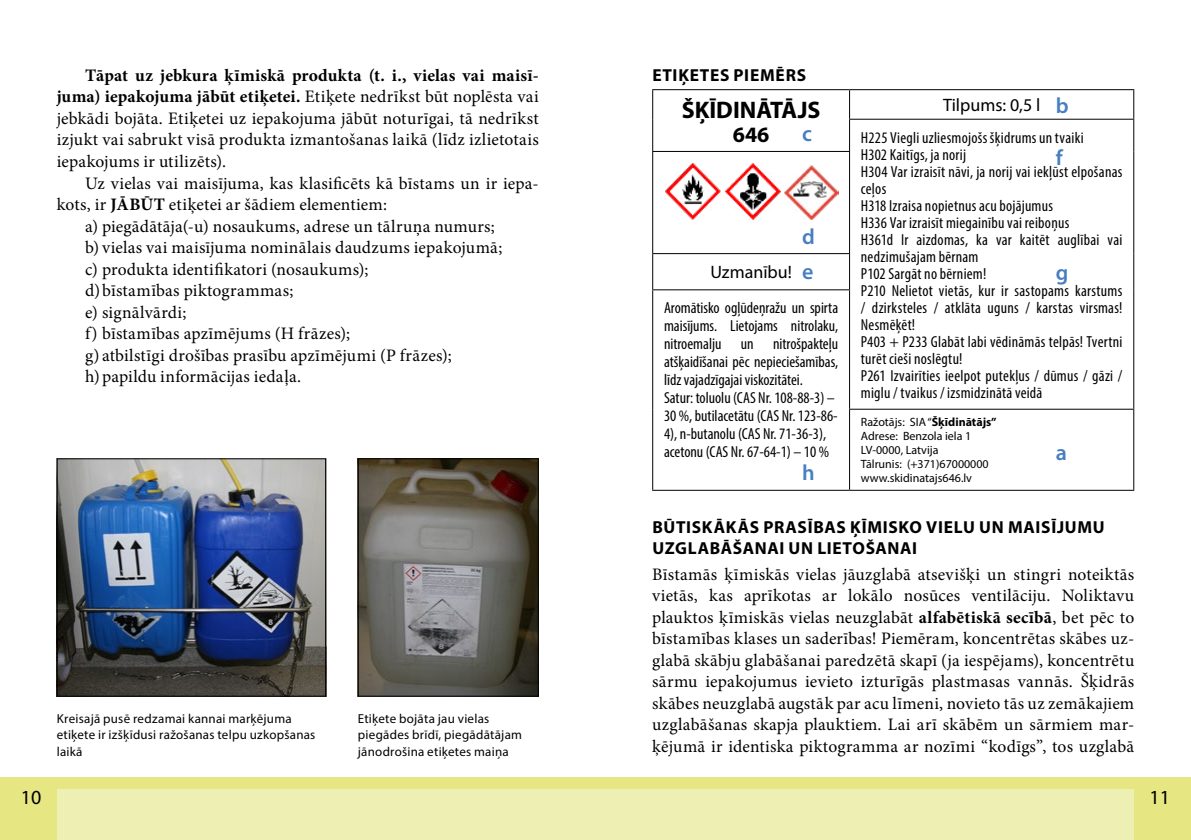
<style>
.page{position:relative;width:1191px;height:840px;background:#fff}
.page>*{position:absolute;margin:0;border:0;box-sizing:border-box;transform-origin:0 0}
.t1{font:700 24px "Myriad Pro";color:#000}
.t2{font:600 22px/35.2px "Myriad Pro";color:#477ec0}
.t3{font:700 22px "Myriad Pro";color:#000}
.t4{font:20px "Myriad Pro";color:#000}
.t5{font:18px "Myriad Pro";color:#000}
.t6{font:17.6px/21.6px "Minion Pro";letter-spacing:.015em;color:#000;text-align:justify}
.t7{font:700 17.4px/21.6px "Myriad Pro";letter-spacing:.04em;color:#000}
.t8{font:condensed 16px/17px "Myriad Pro";letter-spacing:.015em;color:#000}
.t9{font:13px/16px "Myriad Pro";letter-spacing:.02em;color:#000}
.t10{font:12px/14px "Myriad Pro";color:#000}
.s1{font-weight:700}
</style>
<div class="page">
<div style="left:0;top:777px;width:595px;height:62px;background:#e6e783"></div>
<div style="left:57px;top:788px;width:538px;height:51px;background:#eeefb2"></div>
<div style="left:595px;top:777px;width:596px;height:62px;background:#e6e783"></div>
<div style="left:595px;top:788px;width:539px;height:51px;background:#eeefb2"></div>
<hr style="left:652px;top:89px;width:197px;height:1px;background:#000">
<svg style="left:652px;top:90px;width:1px;height:29px"></svg>
<hr style="left:652px;top:119px;width:1px;height:32px;background:#000">
<hr style="left:849px;top:89px;width:285px;height:1px;background:#000">
<svg style="left:849px;top:90px;width:1px;height:29px"></svg>
<svg style="left:1133px;top:90px;width:1px;height:29px"></svg>
<hr style="left:849px;top:119px;width:285px;height:1px;background:#000">
<hr style="left:849px;top:120px;width:1px;height:31px;background:#000">
<hr style="left:1133px;top:120px;width:1px;height:31px;background:#000">
<hr style="left:1133px;top:151px;width:1px;height:102px;background:#000">
<hr style="left:1133px;top:253px;width:1px;height:37px;background:#000">
<hr style="left:1133px;top:290px;width:1px;height:118px;background:#000">
<hr style="left:652px;top:151px;width:198px;height:1px;background:#000">
<hr style="left:652px;top:152px;width:1px;height:101px;background:#000">
<hr style="left:849px;top:152px;width:1px;height:101px;background:#000">
<hr style="left:652px;top:253px;width:198px;height:1px;background:#000">
<hr style="left:652px;top:254px;width:1px;height:35px;background:#000">
<hr style="left:849px;top:254px;width:1px;height:35px;background:#000">
<hr style="left:652px;top:289px;width:198px;height:1px;background:#000">
<hr style="left:652px;top:290px;width:1px;height:119px;background:#000">
<hr style="left:849px;top:290px;width:1px;height:118px;background:#000">
<hr style="left:652px;top:409px;width:1px;height:80px;background:#000">
<hr style="left:652px;top:489px;width:197px;height:1px;background:#000">
<hr style="left:849px;top:408px;width:285px;height:1px;background:#000">
<hr style="left:849px;top:409px;width:1px;height:80px;background:#000">
<hr style="left:1133px;top:409px;width:1px;height:80px;background:#000">
<hr style="left:849px;top:489px;width:285px;height:1px;background:#000">
<img style="left:665px;top:163px;width:55px;height:56px">
<img style="left:725px;top:163px;width:56px;height:56px">
<img style="left:784px;top:165px;width:54px;height:54px">
<img style="left:59px;top:460px;width:265px;height:234px">
<div style="left:57px;top:458px;width:269px;height:238px;border:1px solid #000"></div>
<img style="left:360px;top:460px;width:177px;height:234px">
<div style="left:358px;top:458px;width:181px;height:238px;border:1px solid #000"></div>
<p class="t6" style="left:57px;top:64px;width:483px;text-indent:28px"><span class="s1">Tāpat uz jebkura ķīmiskā produkta (t. i., vielas vai maisī&shy;juma) iepakojuma jābūt etiķetei.</span> Etiķete nedrīkst būt noplēsta vai jebkādi bojāta. Etiķetei uz iepakojuma jābūt noturīgai, tā nedrīkst izjukt vai sabrukt visā produkta izmantošanas laikā (līdz izlietotais iepakojums ir utilizēts).</p>
<p class="t6" style="left:85px;top:172px;width:455px">Uz vielas vai maisījuma, kas klasificēts kā bīstams un ir iepa-</p>
<p class="t6" style="left:57px;top:193px;width:332px">kots, ir <span class="s1">JĀBŪT</span> etiķetei ar šādiem elementiem:</p>
<p class="t6" style="left:85px;top:215px;width:411px">a) piegādātāja(-u) nosaukums, adrese un tālruņa numurs;</p>
<p class="t6" style="left:85px;top:236px;width:419px">b) vielas vai maisījuma nominālais daudzums iepakojumā;</p>
<p class="t6" style="left:85px;top:258px;width:285px">c) produkta identifikatori (nosaukums);</p>
<p class="t6" style="left:85px;top:279px;width:210px">d)bīstamības piktogrammas;</p>
<p class="t6" style="left:85px;top:301px;width:103px">e) signālvārdi;</p>
<p class="t6" style="left:85px;top:323px;width:266px">f) bīstamības apzīmējums (H frāzes);</p>
<p class="t6" style="left:85px;top:344px;width:368px">g) atbilstīgi drošības prasību apzīmējumi (P frāzes);</p>
<p class="t6" style="left:85px;top:366px;width:217px">h)papildu informācijas iedaļa.</p>
<p class="t9" style="left:57px;top:710px;width:260px">Kreisajā pusē redzamai kannai marķējuma etiķete ir izšķīdusi ražošanas telpu uzkopšanas laikā</p>
<p class="t9" style="left:358px;top:710px;width:166px">Etiķete bojāta jau vielas piegādes brīdī, piegādātājam jānodrošina etiķetes maiņa</p>
<p class="t7" style="left:652px;top:64px;width:155px">ETIĶETES PIEMĒRS</p>
<h1 class="t1" style="left:681px;top:94px;width:140px">ŠĶĪDINĀTĀJS</h1>
<p class="t3" style="left:733px;top:120px;width:38px">646</p>
<p class="t2" style="left:1055px;top:87px;width:14px">b</p>
<p class="t5" style="left:943px;top:94px;width:99px">Tilpums: 0,5 l</p>
<p class="t8" style="left:861px;top:128px;width:263px">H225 Viegli uzliesmojošs šķidrums un tvaiki<br>H302 Kaitīgs, ja norij<br>H304 Var izraisīt nāvi, ja norij vai iekļūst elpošanas ceļos<br>H318 Izraisa nopietnus acu bojājumus<br>H336 Var izraisīt miegainību vai reiboņus<br>H361d Ir aizdomas, ka var kaitēt auglībai vai nedzimušajam bērnam<br>P102 Sargāt no bērniem!<br>P210 Nelietot vietās, kur ir sastopams karstums / dzirksteles / atklāta uguns / karstas virsmas!<br>Nesmēķēt!<br>P403 + P233 Glabāt labi vēdināmās telpās! Tvertni turēt cieši noslēgtu!<br>P261 Izvairīties ieelpot putekļus / dūmus / gāzi / miglu / tvaikus / izsmidzinātā veidā</p>
<p class="t2" style="left:802px;top:115px;width:11px">c</p>
<p class="t2" style="left:1055px;top:139px;width:9px">f</p>
<p class="t2" style="left:802px;top:218px;width:14px">d e</p>
<p class="t5" style="left:710px;top:261px;width:83px">Uzmanību!</p>
<p class="t8" style="left:664px;top:298px;width:176px;line-height:18px">Aromātisko ogļūdeņražu un spirta maisījums. Lietojams nitrolaku, nitroemalju un nitrošpakteļu atšķaidīšanai pēc nepieciešamības, līdz vajadzīgajai viskozitātei.<br>Satur: toluolu (CAS Nr. 108-88-3) – 30 %, butilacetātu (CAS Nr. 123-86- 4), n-butanolu (CAS Nr. 71-36-3), acetonu (CAS Nr. 67-64-1) – 10 %</p>
<p class="t2" style="left:1055px;top:254px;width:14px">g</p>
<p class="t10" style="left:861px;top:415px;width:137px">Ražotājs: SIA “<span class="s1">Šķīdinātājs”<br></span>Adrese: Benzola iela 1<br>LV-0000, Latvija<br>Tālrunis: (+371)67000000 www.skidinatajs646.lv</p>
<p class="t7" style="left:652px;top:515px;width:454px">BŪTISKĀKĀS PRASĪBAS ĶĪMISKO VIELU UN MAISĪJUMU<br>UZGLABĀŠANAI UN LIETOŠANAI</p>
<p class="t6" style="left:652px;top:563px;width:483px">Bīstamās ķīmiskās vielas jāuzglabā atsevišķi un stingri noteiktās vietās, kas aprīkotas ar lokālo nosūces ventilāciju. Noliktavu plauktos ķīmiskās vielas neuzglabāt <span class="s1">alfabētiskā secībā</span>, bet pēc to bīstamības klases un saderības! Piemēram, koncentrētas skābes uz&shy;glabā skābju glabāšanai paredzētā skapī (ja iespējams), koncentrētu sārmu iepakojumus ievieto izturīgās plastmasas vannās. Šķidrās skābes neuzglabā augstāk par acu līmeni, novieto tās uz zemākajiem uzglabāšanas skapja plauktiem. Lai arī skābēm un sārmiem mar&shy;ķējumā ir identiska piktogramma ar nozīmi “kodīgs”, tos uzglabā</p>
<p class="t2" style="left:1055px;top:434px;width:13px">a</p>
<p class="t2" style="left:802px;top:454px;width:14px">h</p>
<p class="t4" style="left:21px;top:784px;width:22px">10</p>
<p class="t4" style="left:1149px;top:784px;width:22px">11</p>
</div>
